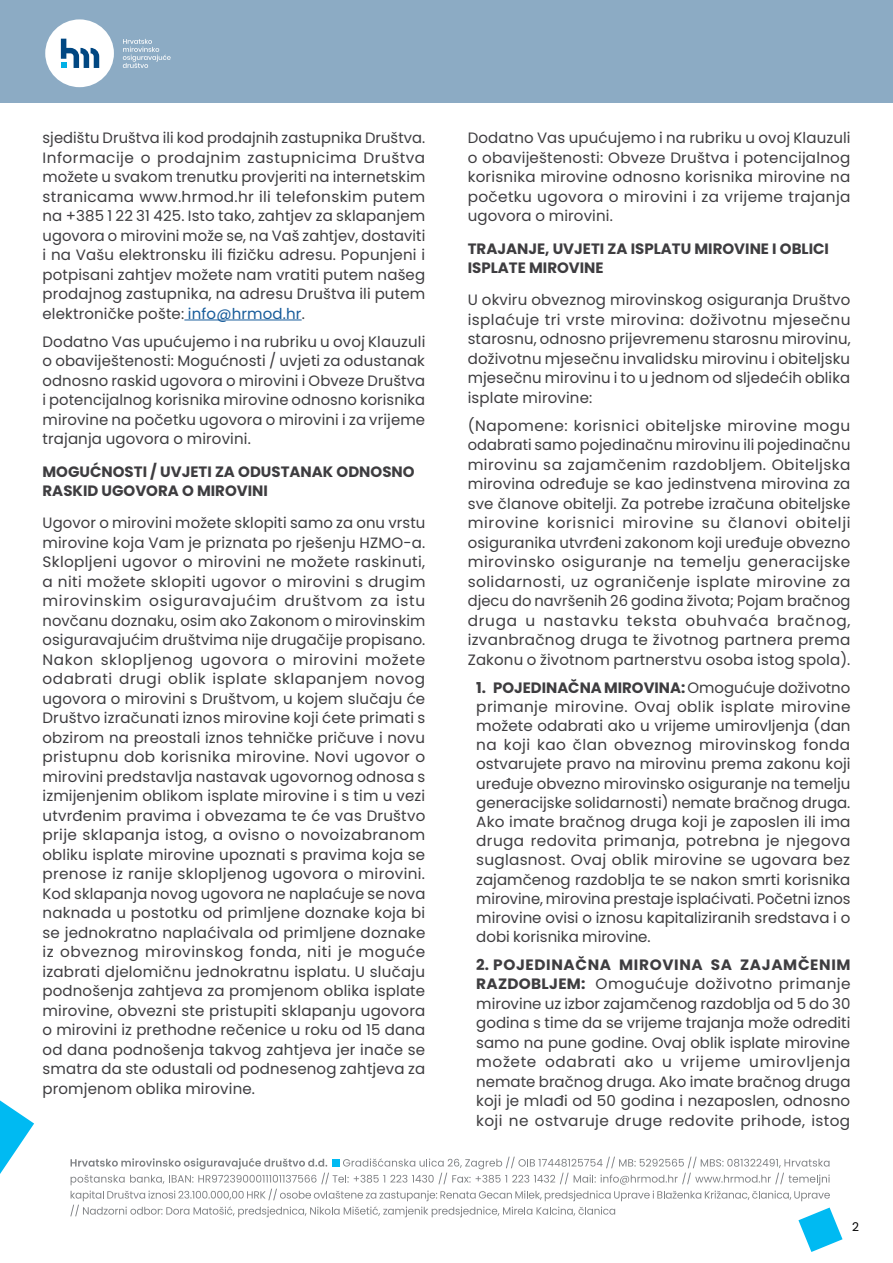
<style>
.page{position:relative;width:893px;height:1263px;background:#fff}
.page>*{position:absolute;margin:0;border:0;box-sizing:border-box;transform-origin:0 0}
.t1{font:15px/19.5px "Poppins";letter-spacing:.01em;color:#3e3d40;text-align:justify}
.t2{font:700 15px/19.5px "Poppins";color:#3e3d40}
.t3{font:12px "Poppins";color:#000}
.s1{color:#165b9a}
.s2{font-weight:700}
</style>
<div class="page">
<div style="left:0;top:0;width:893px;height:102px;background:#8cabc4"></div>
<div style="left:45px;top:19px;width:69px;height:68px;background:#fff;border-radius:50%"></div>
<svg style="left:61px;top:39px;width:38px;height:29px"></svg>
<svg style="left:123px;top:39px;width:48px;height:29px"></svg>
<svg style="left:70px;top:1157px;width:772px;height:95px"></svg>
<svg style="left:0;top:1100px;width:34px;height:74px"></svg>
<hr style="left:184px;top:320px;width:118px;height:1px;background:#165b9a">
<p class="t1" style="left:43px;top:128px;width:384px">sjedištu Društva ili kod prodajnih zastupnika Društva.<br>Informacije o prodajnim zastupnicima Društva možete u svakom trenutku provjeriti na internetskim stranicama www.hrmod.hr ili telefonskim putem na +385 1 22 31 425. Isto tako, zahtjev za sklapanjem ugovora o mirovini može se, na Vaš zahtjev, dostaviti i na Vašu elektronsku ili fizičku adresu. Popunjeni i potpisani zahtjev možete nam vratiti putem našeg prodajnog zastupnika, na adresu Društva ili putem elektroničke pošte: <span class="s1">info@hrmod.hr</span>.</p>
<p class="t1" style="left:43px;top:332px;width:384px">Dodatno Vas upućujemo i na rubriku u ovoj Klauzuli o obaviještenosti: Mogućnosti / uvjeti za odustanak odnosno raskid ugovora o mirovini i Obveze Društva i potencijalnog korisnika mirovine odnosno korisnika mirovine na početku ugovora o mirovini i za vrijeme trajanja ugovora o mirovini.</p>
<p class="t2" style="left:43px;top:462px;width:374px">MOGUĆNOSTI / UVJETI ZA ODUSTANAK ODNOSNO<br>RASKID UGOVORA O MIROVINI</p>
<p class="t1" style="left:43px;top:513px;width:384px">Ugovor o mirovini možete sklopiti samo za onu vrstu mirovine koja Vam je priznata po rješenju HZMO-a.<br>Sklopljeni ugovor o mirovini ne možete raskinuti, a niti možete sklopiti ugovor o mirovini s drugim mirovinskim osiguravajućim društvom za istu novčanu doznaku, osim ako Zakonom o mirovinskim osiguravajućim društvima nije drugačije propisano.<br>Nakon sklopljenog ugovora o mirovini možete odabrati drugi oblik isplate sklapanjem novog ugovora o mirovini s Društvom, u kojem slučaju će Društvo izračunati iznos mirovine koji ćete primati s obzirom na preostali iznos tehničke pričuve i novu pristupnu dob korisnika mirovine. Novi ugovor o mirovini predstavlja nastavak ugovornog odnosa s izmijenjenim oblikom isplate mirovine i s tim u vezi utvrđenim pravima i obvezama te će vas Društvo prije sklapanja istog, a ovisno o novoizabranom obliku isplate mirovine upoznati s pravima koja se prenose iz ranije sklopljenog ugovora o mirovini.<br>Kod sklapanja novog ugovora ne naplaćuje se nova naknada u postotku od primljene doznake koja bi se jednokratno naplaćivala od primljene doznake iz obveznog mirovinskog fonda, niti je moguće izabrati djelomičnu jednokratnu isplatu. U slučaju podnošenja zahtjeva za promjenom oblika isplate mirovine, obvezni ste pristupiti sklapanju ugovora o mirovini iz prethodne rečenice u roku od 15 dana od dana podnošenja takvog zahtjeva jer inače se smatra da ste odustali od podnesenog zahtjeva za promjenom oblika mirovine.</p>
<p class="t1" style="left:468px;top:128px;width:384px">Dodatno Vas upućujemo i na rubriku u ovoj Klauzuli o obaviještenosti: Obveze Društva i potencijalnog korisnika mirovine odnosno korisnika mirovine na početku ugovora o mirovini i za vrijeme trajanja ugovora o mirovini.</p>
<p class="t2" style="left:468px;top:239px;width:363px">TRAJANJE, UVJETI ZA ISPLATU MIROVINE I OBLICI<br>ISPLATE MIROVINE</p>
<p class="t1" style="left:468px;top:290px;width:384px">U okviru obveznog mirovinskog osiguranja Društvo isplaćuje tri vrste mirovina: doživotnu mjesečnu starosnu, odnosno prijevremenu starosnu mirovinu, doživotnu mjesečnu invalidsku mirovinu i obiteljsku mjesečnu mirovinu i to u jednom od sljedećih oblika isplate mirovine:</p>
<p class="t1" style="left:468px;top:416px;width:384px">(Napomene: korisnici obiteljske mirovine mogu odabrati samo pojedinačnu mirovinu ili pojedinačnu mirovinu sa zajamčenim razdobljem. Obiteljska mirovina određuje se kao jedinstvena mirovina za sve članove obitelji. Za potrebe izračuna obiteljske mirovine korisnici mirovine su članovi obitelji osiguranika utvrđeni zakonom koji uređuje obvezno mirovinsko osiguranje na temelju generacijske solidarnosti, uz ograničenje isplate mirovine za djecu do navršenih 26 godina života; Pojam bračnog druga u nastavku teksta obuhvaća bračnog, izvanbračnog druga te životnog partnera prema Zakonu o životnom partnerstvu osoba istog spola).</p>
<p class="t1" style="left:476px;top:678px;width:376px"><span class="s2">1. POJEDINAČNA MIROVINA:</span> Omogućuje doživotno primanje mirovine. Ovaj oblik isplate mirovine možete odabrati ako u vrijeme umirovljenja (dan na koji kao član obveznog mirovinskog fonda ostvarujete pravo na mirovinu prema zakonu koji uređuje obvezno mirovinsko osiguranje na temelju generacijske solidarnosti) nemate bračnog druga.<br>Ako imate bračnog druga koji je zaposlen ili ima druga redovita primanja, potrebna je njegova suglasnost. Ovaj oblik mirovine se ugovara bez zajamčenog razdoblja te se nakon smrti korisnika mirovine, mirovina prestaje isplaćivati. Početni iznos mirovine ovisi o iznosu kapitaliziranih sredstava i o dobi korisnika mirovine.</p>
<p class="t1" style="left:476px;top:955px;width:376px"><span class="s2">2. POJEDINAČNA MIROVINA SA ZAJAMČENIM RAZDOBLJEM:</span> Omogućuje doživotno primanje mirovine uz izbor zajamčenog razdoblja od 5 do 30 godina s time da se vrijeme trajanja može odrediti samo na pune godine. Ovaj oblik isplate mirovine možete odabrati ako u vrijeme umirovljenja nemate bračnog druga. Ako imate bračnog druga koji je mlađi od 50 godina i nezaposlen, odnosno koji ne ostvaruje druge redovite prihode, istog</p>
<p class="t3" style="left:852px;top:1219px;width:8px">2</p>
</div>
